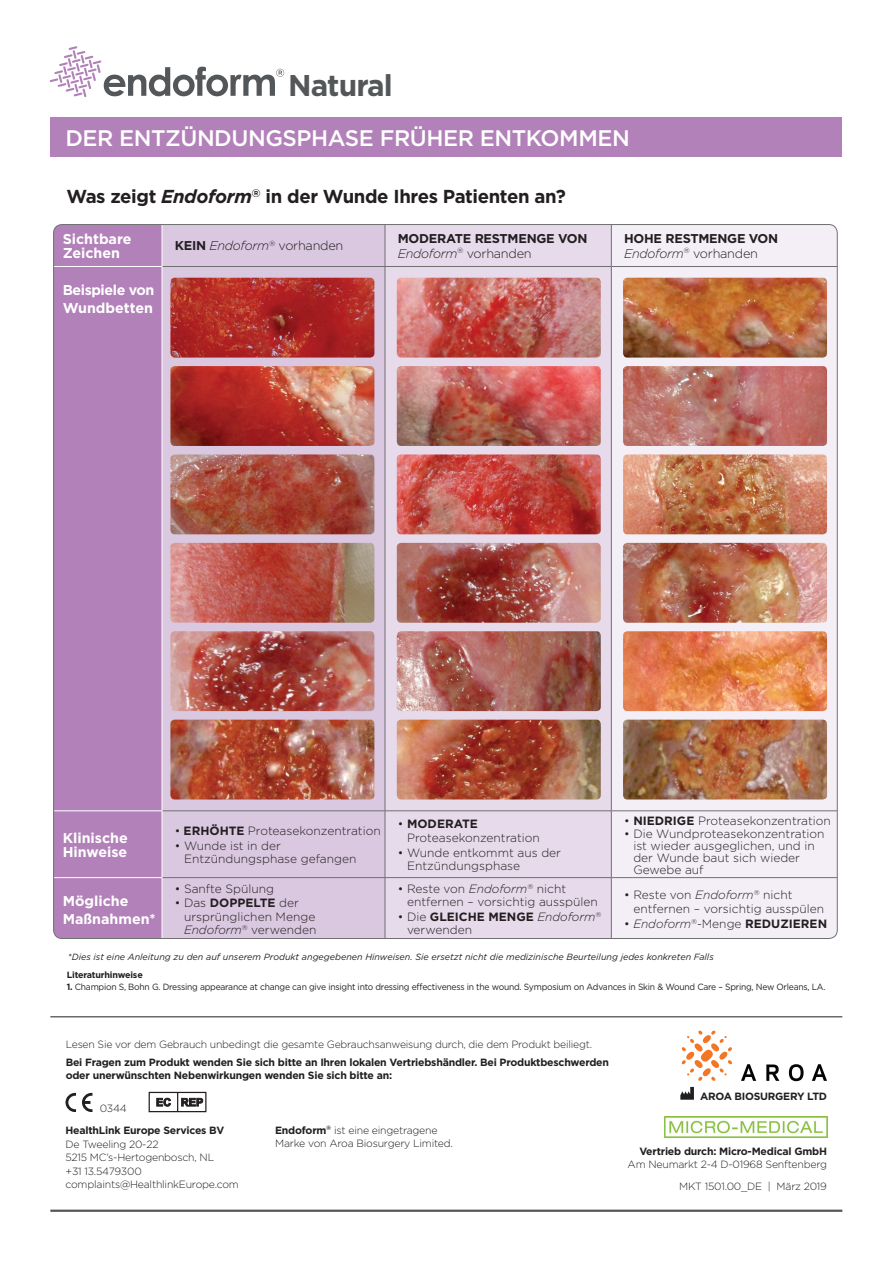
<style>
.page{position:relative;width:893px;height:1263px;background:#fff}
.page>*{position:absolute;margin:0;border:0;box-sizing:border-box;transform-origin:0 0}
.t1{font:700 30px "Gotham HTF";letter-spacing:-.03em;color:#545759}
.t2{font:500 22.5px "Gotham HTF";letter-spacing:-.02em;color:#fff}
.t3{font:700 18.75px "Gotham HTF";letter-spacing:-.02em;color:#231f20}
.t4{font:700 14.25px/13.5px "Gotham HTF";color:#fff}
.t5{font:700 14.25px/18px "Gotham HTF";letter-spacing:-.03em;color:#fff}
.t6{font:700 12.75px/14.2px "Gotham HTF";letter-spacing:-.02em;color:#231f20}
.t7{font:300 12.75px "Gotham HTF";letter-spacing:-.02em;color:#231f20}
.t8{font:300 12px/13.5px "Gotham HTF";color:#231f20}
.t9{font:700 12px "Gotham HTF";color:#231f20}
.t10{font:300 10.5px/13.5px "Gotham HTF";letter-spacing:-.02em;color:#231f20}
.t11{font:700 10.5px/13.5px "Gotham HTF";letter-spacing:-.02em;color:#231f20}
.t12{font:9px "Gotham HTF";letter-spacing:-.025em;color:#231f20;scale:.95 1}
.t13{font:italic 9px "Gotham HTF";color:#231f20}
.t14{font:700 9px "Gotham HTF";letter-spacing:-.02em;color:#231f20}
.s1{font-style:italic}
.s2{font-weight:700}
.s3{font-weight:300;font-style:italic}
.s4{font-weight:300}
</style>
<div class="page">
<hr style="left:50px;top:1209px;width:792px;height:3px;background:#545759">
<hr style="left:50px;top:1016px;width:792px;height:1px;background:#231f20">
<svg style="left:680px;top:1087px;width:14px;height:13px"></svg>
<img style="left:665px;top:1116px;width:162px;height:21px">
<svg style="left:741px;top:1064px;width:15px;height:17px"></svg>
<svg style="left:766px;top:1064px;width:13px;height:17px"></svg>
<svg style="left:789px;top:1064px;width:15px;height:17px"></svg>
<svg style="left:812px;top:1064px;width:15px;height:17px"></svg>
<svg style="left:681px;top:1030px;width:51px;height:51px"></svg>
<div style="left:54px;top:225px;width:108px;height:713px;background:#b281b9"></div>
<div style="left:163px;top:226px;width:222px;height:711px;background:#dac7e0"></div>
<div style="left:386px;top:226px;width:225px;height:711px;background:#e7daeb"></div>
<div style="left:612px;top:225px;width:225px;height:713px;background:#f4eff6"></div>
<hr style="left:162px;top:266px;width:223px;height:1px;background:#6f7171">
<hr style="left:385px;top:266px;width:226px;height:1px;background:#6f7171">
<hr style="left:611px;top:266px;width:226px;height:1px;background:#6f7171">
<hr style="left:385px;top:811px;width:1px;height:66px;background:#6f7171">
<hr style="left:611px;top:811px;width:1px;height:66px;background:#6f7171">
<hr style="left:162px;top:877px;width:223px;height:1px;background:#6f7171">
<hr style="left:385px;top:877px;width:226px;height:1px;background:#6f7171">
<hr style="left:385px;top:878px;width:1px;height:60px;background:#6f7171">
<hr style="left:611px;top:877px;width:226px;height:1px;background:#6f7171">
<hr style="left:611px;top:878px;width:1px;height:60px;background:#6f7171">
<hr style="left:385px;top:225px;width:1px;height:41px;background:#6f7171">
<hr style="left:611px;top:225px;width:1px;height:41px;background:#6f7171">
<hr style="left:162px;top:810px;width:223px;height:1px;background:#6f7171">
<hr style="left:385px;top:810px;width:226px;height:1px;background:#6f7171">
<hr style="left:611px;top:810px;width:226px;height:1px;background:#6f7171">
<hr style="left:54px;top:266px;width:108px;height:1px;background:#fff">
<hr style="left:54px;top:810px;width:108px;height:1px;background:#fff">
<hr style="left:54px;top:877px;width:108px;height:1px;background:#fff">
<hr style="left:385px;top:267px;width:1px;height:543px;background:#6f7171">
<hr style="left:611px;top:267px;width:1px;height:543px;background:#6f7171">
<img style="left:170px;top:278px;width:204px;height:80px">
<img style="left:397px;top:278px;width:204px;height:80px">
<img style="left:623px;top:278px;width:204px;height:80px">
<img style="left:170px;top:366px;width:204px;height:80px">
<img style="left:397px;top:366px;width:204px;height:80px">
<img style="left:623px;top:366px;width:204px;height:80px">
<img style="left:170px;top:454px;width:204px;height:80px">
<img style="left:397px;top:454px;width:204px;height:80px">
<img style="left:623px;top:454px;width:204px;height:80px">
<img style="left:170px;top:543px;width:204px;height:80px">
<img style="left:397px;top:543px;width:204px;height:80px">
<img style="left:623px;top:543px;width:204px;height:80px">
<img style="left:170px;top:631px;width:204px;height:80px">
<img style="left:397px;top:631px;width:204px;height:80px">
<img style="left:623px;top:631px;width:204px;height:80px">
<img style="left:170px;top:720px;width:204px;height:79px">
<img style="left:397px;top:720px;width:204px;height:79px">
<img style="left:623px;top:720px;width:204px;height:79px">
<div style="left:50px;top:117px;width:792px;height:40px;background:#b281b9"></div>
<svg style="left:50px;top:46px;width:234px;height:51px"></svg>
<svg style="left:148px;top:1091px;width:59px;height:22px"></svg>
<svg style="left:66px;top:1093px;width:10px;height:19px"></svg>
<svg style="left:82px;top:1093px;width:10px;height:19px"></svg>
<h1 class="t1" style="left:288px;top:68px;width:106px">Natural</h1>
<h2 class="t2" style="left:65px;top:125px;width:566px">DER ENTZÜNDUNGSPHASE FRÜHER ENTKOMMEN</h2>
<h3 class="t3" style="left:67px;top:185px;width:501px">Was zeigt <span class="s1">Endoform</span><sup>®</sup> in der Wunde Ihres Patienten an?</h3>
<p class="t4" style="left:63px;top:232px;width:70px">Sichtbare<br>Zeichen</p>
<p class="t7" style="left:175px;top:239px;width:170px"><span class="s2">KEIN</span> <span class="s1">Endoform</span><sup>®</sup> vorhanden</p>
<p class="t6" style="left:398px;top:231px;width:191px">MODERATE RESTMENGE VON<br><span class="s3">Endoform</span><sup>®</sup> <span class="s4">vorhanden</span></p>
<p class="t6" style="left:624px;top:231px;width:156px">HOHE RESTMENGE VON<br><span class="s3">Endoform</span><sup>®</sup> <span class="s4">vorhanden</span></p>
<p class="t5" style="left:63px;top:281px;width:93px">Beispiele von<br>Wundbetten</p>
<p class="t4" style="left:63px;top:831px;width:67px">Klinische<br>Hinweise</p>
<p class="t4" style="left:63px;top:892px;width:94px;line-height:18px">Mögliche<br>Maßnahmen*</p>
<p class="t8" style="left:175px;top:824px;width:207px">• <span class="s2">ERHÖHTE</span> Proteasekonzentration</p>
<p class="t8" style="left:184px;top:839px;width:174px;text-indent:-9px">• Wunde ist in der<br>Entzündungsphase gefangen</p>
<p class="t8" style="left:175px;top:881px;width:101px">• Sanfte Spülung</p>
<p class="t8" style="left:184px;top:896px;width:134px;text-indent:-9px">• Das <span class="s2">DOPPELTE</span> der ursprünglichen Menge<br><span class="s1">Endoform</span><sup>®</sup> verwenden</p>
<p class="t8" style="left:407px;top:817px;width:134px;text-indent:-9px">• <span class="s2">MODERATE<br></span>Proteasekonzentration</p>
<p class="t8" style="left:407px;top:845px;width:156px;text-indent:-9px">• Wunde entkommt aus der<br>Entzündungsphase</p>
<p class="t8" style="left:407px;top:881px;width:192px;text-indent:-9px">• Reste von <span class="s1">Endoform</span><sup>®</sup> nicht entfernen – vorsichtig ausspülen</p>
<p class="t8" style="left:407px;top:910px;width:196px;text-indent:-9px">• Die <span class="s2">GLEICHE MENGE</span> <span class="s1">Endoform</span><sup>® </sup>verwenden</p>
<p class="t8" style="left:624px;top:813px;width:208px">• <span class="s2">NIEDRIGE</span> Proteasekonzentration</p>
<p class="t8" style="left:633px;top:827px;width:193px;line-height:12px;text-indent:-9px">• Die Wundproteasekonzentration ist wieder ausgeglichen, und in der Wunde baut sich wieder<br>Gewebe auf</p>
<p class="t8" style="left:633px;top:888px;width:192px;text-indent:-9px">• Reste von <span class="s1">Endoform</span><sup>®</sup> nicht entfernen – vorsichtig ausspülen</p>
<p class="t9" style="left:624px;top:916px;width:205px"><span class="s4">•</span> <span class="s3">Endoform</span><sup>®</sup><span class="s4">-Menge</span> REDUZIEREN</p>
<p class="t13" style="left:68px;top:951px;width:647px">*Dies ist eine Anleitung zu den auf unserem Produkt angegebenen Hinweisen. Sie ersetzt nicht die medizinische Beurteilung jedes konkreten Falls</p>
<p class="t14" style="left:67px;top:969px;width:78px">Literaturhinweise</p>
<p class="t12" style="left:67px;top:981px;width:800px"><span class="s2">1.</span> Champion S, Bohn G. Dressing appearance at change can give insight into dressing effectiveness in the wound. Symposium on Advances in Skin &amp; Wound Care – Spring, New Orleans, LA.</p>
<p class="t10" style="left:66px;top:1037px;width:528px">Lesen Sie vor dem Gebrauch unbedingt die gesamte Gebrauchsanweisung durch, die dem Produkt beiliegt.</p>
<p class="t11" style="left:66px;top:1055px;width:545px">Bei Fragen zum Produkt wenden Sie sich bitte an Ihren lokalen Vertriebshändler. Bei Produktbeschwerden oder unerwünschten Nebenwirkungen wenden Sie sich bitte an:</p>
<p class="t10" style="left:100px;top:1101px;width:29px">0344</p>
<p class="t11" style="left:66px;top:1123px;width:160px">HealthLink Europe Services BV</p>
<p class="t10" style="left:66px;top:1137px;width:175px">De Tweeling 20-22<br>5215 MC’s-Hertogenbosch, NL<br>+31 13.5479300 complaints@HealthlinkEurope.com</p>
<p class="t10" style="left:275px;top:1123px;width:179px"><span class="s2">Endoform</span><sup>®</sup> ist eine eingetragene<br>Marke von Aroa Biosurgery Limited.</p>
<p class="t11" style="left:700px;top:1089px;width:129px">AROA BIOSURGERY LTD</p>
<p class="t11" style="left:639px;top:1144px;width:189px">Vertrieb durch: Micro-Medical GmbH</p>
<p class="t10" style="left:628px;top:1153px;width:201px;line-height:22px;text-align:right">Am Neumarkt 2-4 D-01968 Senftenberg<br>MKT 1501.00_DE | März 2019</p>
</div>
